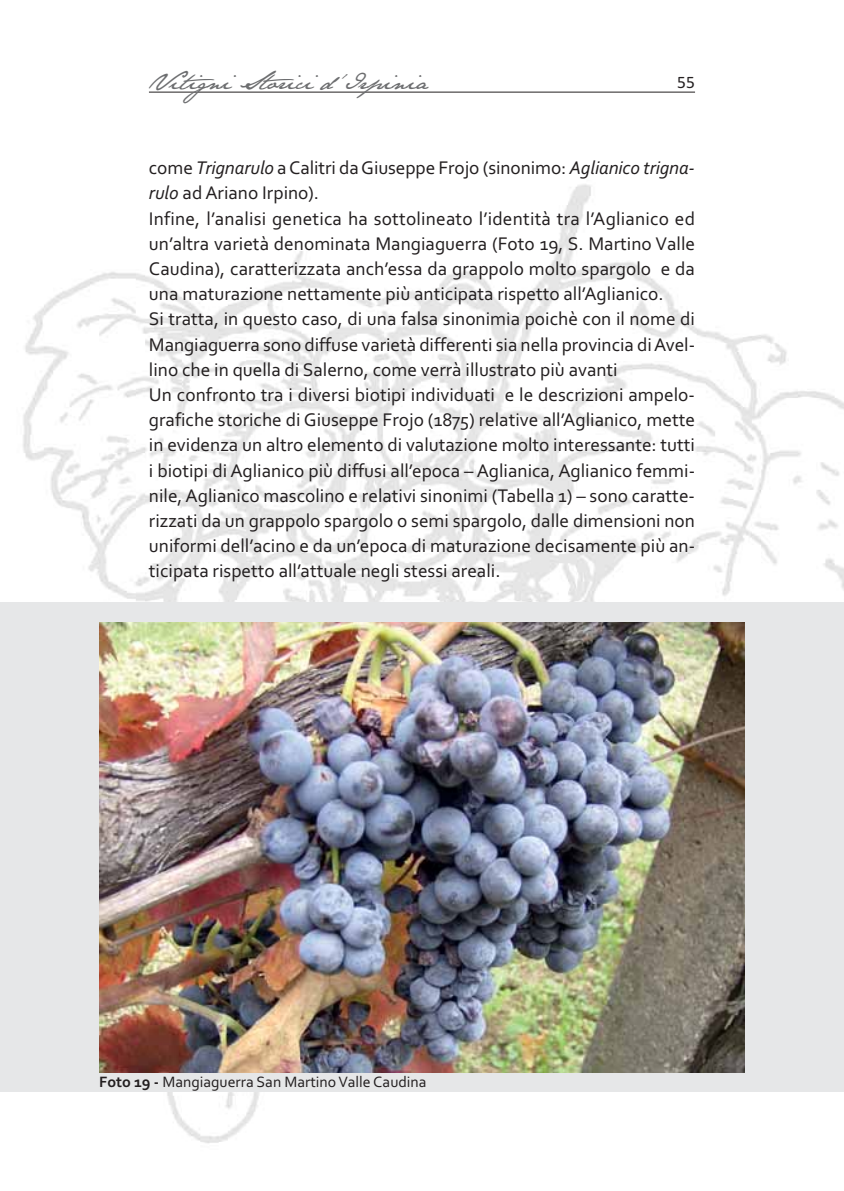
<style>
.page{position:relative;width:844px;height:1191px;background:#fff}
.page>*{position:absolute;margin:0;border:0;box-sizing:border-box;transform-origin:0 0}
.t1{font:italic 21px "Jane Austen";color:#6d6e70}
.t2{font:19.25px/25.2px "Corbel";color:#231f20}
.t3{font:17.5px "Calibri";color:#231f20}
.t4{font:15.75px "Corbel";color:#231f20}
.s1{font-style:italic}
.s2{font-weight:700}
</style>
<div class="page">
<img style="left:0;top:184px;width:843px;height:959px">
<div style="left:0;top:602px;width:843px;height:489px;background:#e6e7e8"></div>
<img style="left:99px;top:622px;width:645px;height:450px">
<hr style="left:149px;top:92px;width:545px;height:1px;background:#231f20">
<p class="t1" style="left:149px;top:70px;width:286px">Vitigni Storici d’Irpinia</p>
<p class="t3" style="left:677px;top:71px;width:19px">55</p>
<p class="t2" style="left:149px;top:157px;width:547px">come <span class="s1">Trignarulo</span> a Calitri da Giuseppe Frojo (sinonimo: <span class="s1">Aglianico trigna&shy;rulo</span> ad Ariano Irpino).<br>Infine, l’analisi genetica ha sottolineato l’identità tra l’Aglianico ed un’altra varietà denominata Mangiaguerra (Foto 19, S. Martino Valle Caudina), caratterizzata anch’essa da grappolo molto spargolo e da una maturazione nettamente più anticipata rispetto all’Aglianico.<br>Si tratta, in questo caso, di una falsa sinonimia poichè con il nome di Mangiaguerra sono diffuse varietà differenti sia nella provincia di Avel&shy;lino che in quella di Salerno, come verrà illustrato più avanti<br>Un confronto tra i diversi biotipi individuati e le descrizioni ampelo&shy;grafiche storiche di Giuseppe Frojo (1875) relative all’Aglianico, mette in evidenza un altro elemento di valutazione molto interessante: tutti i biotipi di Aglianico più diffusi all’epoca – Aglianica, Aglianico femmi&shy;nile, Aglianico mascolino e relativi sinonimi (Tabella 1) – sono caratte&shy;rizzati da un grappolo spargolo o semi spargolo, dalle dimensioni non uniformi dell’acino e da un’epoca di maturazione decisamente più an&shy;ticipata rispetto all’attuale negli stessi areali.</p>
<p class="t4" style="left:99px;top:1075px;width:329px"><span class="s2">Foto 19 -</span> Mangiaguerra San Martino Valle Caudina</p>
</div>
